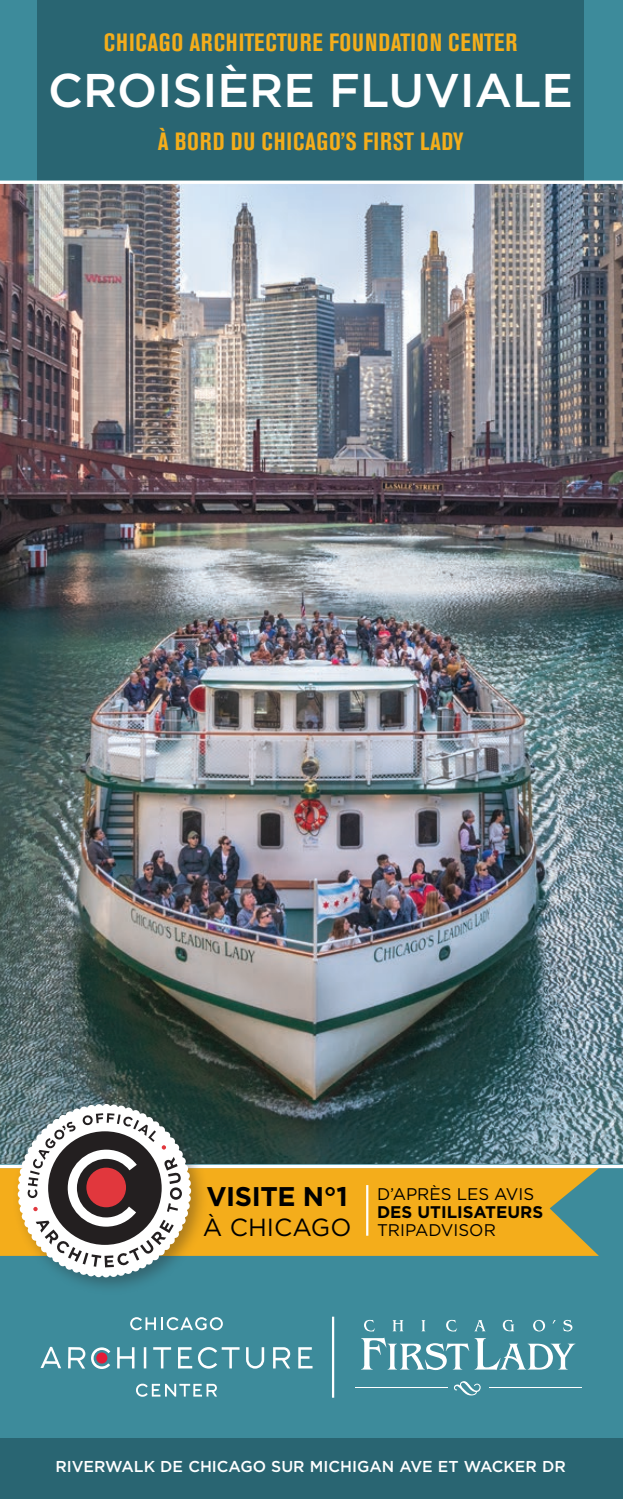
<style>
.page{position:relative;width:623px;height:1499px;background:#fff}
.page>*{position:absolute;margin:0;border:0;box-sizing:border-box;transform-origin:0 0}
.t1{font:500 47.25px "Gotham";color:#fff}
.t2{font:700 27px "Gotham";letter-spacing:-.015em;color:#000}
.t3{font:700 condensed 24.75px "Akzidenz Grotesk BE";letter-spacing:.035em;color:#f4ad1b}
.t4{font:24.75px "Gotham";color:#000}
.t5{font:16.88px "Gotham";color:#000}
.t6{font:700 16.88px "Gotham";color:#000}
.t7{font:500 15.75px "Gotham";color:#fff}
</style>
<div class="page">
<img style="left:0;top:184px;width:623px;height:980px">
<div style="left:0;top:0;width:623px;height:182px;background:#3d8b9b"></div>
<div style="left:37px;top:0;width:547px;height:182px;background:#296572"></div>
<div style="left:0;top:1164px;width:623px;height:334px;background:#3d8b9b"></div>
<div style="left:0;top:1438px;width:623px;height:60px;background:#296572"></div>
<svg style="left:0;top:1168px;width:599px;height:87px;background:#e8aa23"></svg>
<svg style="left:41px;top:1346px;width:69px;height:23px"></svg>
<svg style="left:117px;top:1347px;width:195px;height:21px"></svg>
<svg style="left:130px;top:1317px;width:93px;height:13px"></svg>
<svg style="left:136px;top:1383px;width:81px;height:13px"></svg>
<svg style="left:364px;top:1319px;width:11px;height:12px"></svg>
<svg style="left:392px;top:1320px;width:11px;height:11px"></svg>
<svg style="left:421px;top:1320px;width:4px;height:11px"></svg>
<svg style="left:446px;top:1319px;width:11px;height:12px"></svg>
<svg style="left:475px;top:1320px;width:10px;height:11px"></svg>
<svg style="left:503px;top:1319px;width:11px;height:12px"></svg>
<svg style="left:533px;top:1319px;width:12px;height:12px"></svg>
<svg style="left:563px;top:1319px;width:9px;height:12px"></svg>
<svg style="left:361px;top:1337px;width:108px;height:33px"></svg>
<svg style="left:475px;top:1338px;width:100px;height:32px"></svg>
<hr style="left:489px;top:1386px;width:93px;height:1px;background:#fff">
<hr style="left:355px;top:1386px;width:92px;height:1px;background:#fff">
<svg style="left:454px;top:1381px;width:27px;height:14px"></svg>
<hr style="left:332px;top:1316px;width:2px;height:81px;background:#fff">
<svg style="left:0;top:1164px;width:623px;height:4px;background:#dae9ec"></svg>
<svg style="left:0;top:180px;width:623px;height:4px"></svg>
<hr style="left:366px;top:1185px;width:2px;height:50px;background:#fff">
<div style="left:11px;top:1097px;width:198px;height:198px;background:#231f20;opacity:.35"></div>
<svg style="left:18px;top:1104px;width:173px;height:173px"></svg>
<p class="t3" style="left:104px;top:28px;width:415px">CHICAGO ARCHITECTURE FOUNDATION CENTER</p>
<h1 class="t1" style="left:48px;top:59px;width:526px">CROISIÈRE FLUVIALE</h1>
<p class="t3" style="left:158px;top:127px;width:307px">À BORD DU CHICAGO’S FIRST LADY</p>
<p class="t2" style="left:206px;top:1178px;width:143px">VISITE N°1</p>
<p class="t4" style="left:203px;top:1211px;width:150px">À CHICAGO</p>
<p class="t5" style="left:377px;top:1182px;width:159px">D’APRÈS LES AVIS</p>
<p class="t6" style="left:377px;top:1200px;width:168px">DES UTILISATEURS</p>
<p class="t5" style="left:377px;top:1218px;width:120px">TRIPADVISOR</p>
<p class="t7" style="left:55px;top:1455px;width:512px">RIVERWALK DE CHICAGO SUR MICHIGAN AVE ET WACKER DR</p>
</div>
